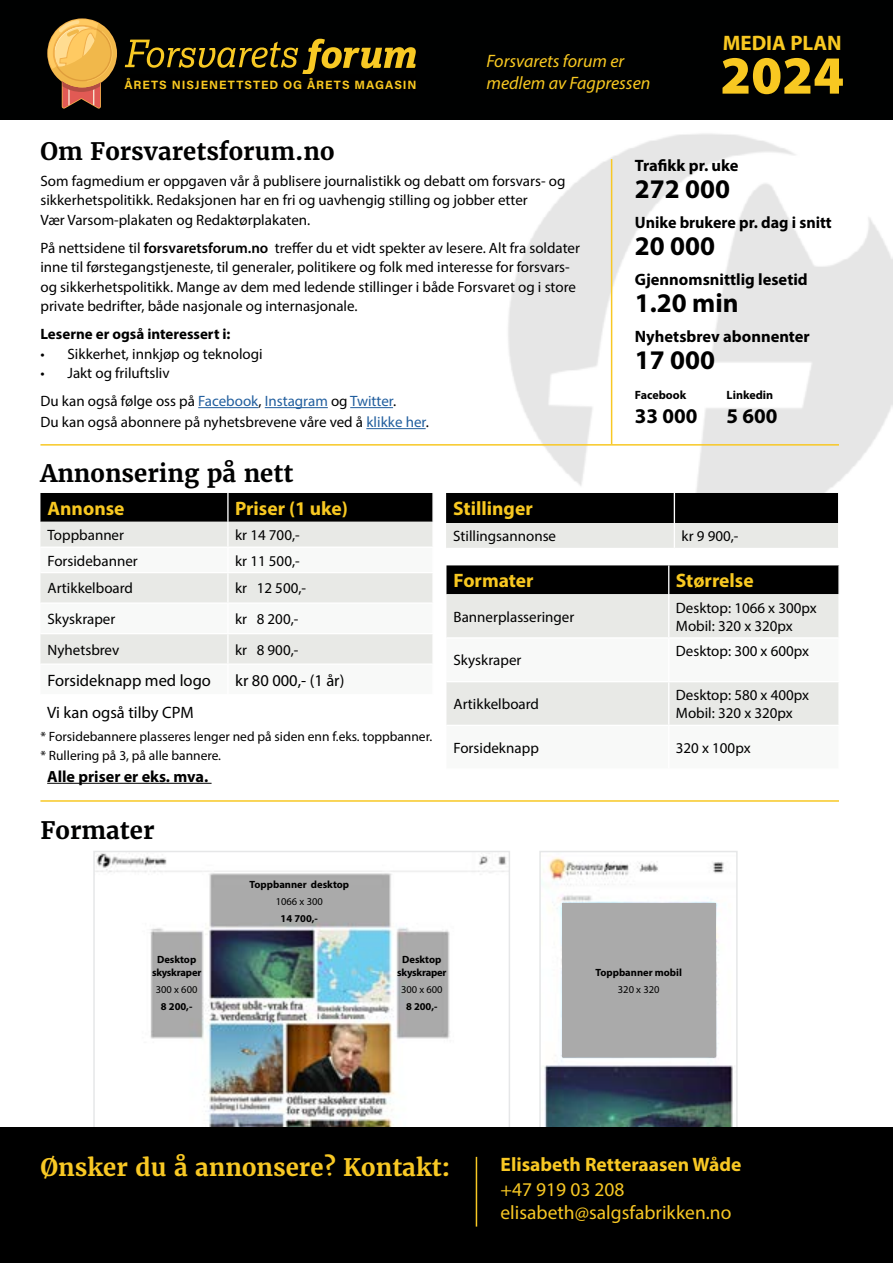
<style>
.page{position:relative;width:893px;height:1263px;background:#fff}
.page>*{position:absolute;margin:0;border:0;box-sizing:border-box;transform-origin:0 0}
.t1{font:900 54px "Myriad Pro";color:#f8c821}
.t2{font:700 27px "Myriad Pro";color:#000}
.t3{font:700 24px "Merriweather";color:#000101}
.t4{font:700 24px "Merriweather";color:#f8c824}
.t5{font:700 21px "Myriad Pro";color:#000}
.t6{font:700 21px "Myriad Pro";color:#f8c821}
.t7{font:700 19.5px "Myriad Pro";color:#f8c821}
.t8{font:19.5px/22.5px "Myriad Pro";color:#f8c824}
.t9{font:700 19.5px "Myriad Pro";color:#f8c824}
.t10{font:italic 18px/22.5px "Myriad Pro";color:#f8c821}
.t11{font:700 16.5px "Myriad Pro";color:#000}
.t12{font:16.5px "Myriad Pro";color:#000}
.t13{font:700 16.2px "Myriad Pro";color:#000}
.t14{font:15px/19.5px "Myriad Pro";color:#000}
.t15{font:700 15px "Myriad Pro";color:#000}
.t16{font:13.5px "Myriad Pro";color:#000}
.t17{font:700 12px "Acumin Pro";letter-spacing:.08em;color:#f8c821}
.t18{font:700 12px "Myriad Pro";color:#000}
.t19{font:700 10.5px/12.6px "Myriad Pro";color:#000;text-align:center}
.t20{font:10.5px "Myriad Pro";color:#000}
.s1{font-weight:600}
.s2{color:#215e9e}
</style>
<div class="page">
<img style="left:480px;top:119px;width:413px;height:374px">
<div style="left:0;top:0;width:893px;height:119px;background:#000101"></div>
<svg style="left:47px;top:18px;width:70px;height:91px"></svg>
<svg style="left:125px;top:39px;width:291px;height:35px"></svg>
<svg style="left:40px;top:493px;width:392px;height:170px"></svg>
<hr style="left:227px;top:522px;width:2px;height:24px;background:#fff">
<hr style="left:40px;top:546px;width:188px;height:2px;background:#fff">
<hr style="left:228px;top:546px;width:206px;height:2px;background:#fff">
<hr style="left:227px;top:548px;width:2px;height:24px;background:#fff">
<hr style="left:40px;top:572px;width:188px;height:1px;background:#fff">
<hr style="left:228px;top:572px;width:206px;height:1px;background:#fff">
<hr style="left:227px;top:573px;width:2px;height:29px;background:#fff">
<hr style="left:40px;top:602px;width:188px;height:2px;background:#fff">
<hr style="left:228px;top:602px;width:206px;height:2px;background:#fff">
<hr style="left:227px;top:604px;width:2px;height:29px;background:#fff">
<hr style="left:40px;top:633px;width:188px;height:1px;background:#fff">
<hr style="left:228px;top:633px;width:206px;height:1px;background:#fff">
<hr style="left:227px;top:634px;width:2px;height:29px;background:#fff">
<hr style="left:227px;top:493px;width:2px;height:29px;background:#fff">
<div style="left:446px;top:594px;width:392px;height:43px;background:#e8e9e6"></div>
<div style="left:446px;top:682px;width:392px;height:43px;background:#e8e9e6"></div>
<div style="left:446px;top:565px;width:392px;height:29px;background:#000"></div>
<hr style="left:668px;top:594px;width:1px;height:43px;background:#fff">
<hr style="left:668px;top:682px;width:1px;height:43px;background:#fff">
<hr style="left:198px;top:407px;width:60px;height:1px;background:#215e9e">
<hr style="left:265px;top:407px;width:63px;height:1px;background:#215e9e">
<hr style="left:350px;top:407px;width:43px;height:1px;background:#215e9e">
<hr style="left:366px;top:428px;width:60px;height:1px;background:#215e9e">
<svg style="left:446px;top:493px;width:393px;height:55px;background:#6a6a69"></svg>
<hr style="left:40px;top:444px;width:799px;height:2px;background:#f8c824">
<hr style="left:40px;top:800px;width:799px;height:2px;background:#f8c824">
<hr style="left:611px;top:159px;width:1px;height:285px;background:#f8c824">
<img style="left:96px;top:854px;width:411px;height:273px">
<div style="left:93px;top:851px;width:417px;height:296px;border:2px solid #e6e7e8"></div>
<img style="left:542px;top:857px;width:191px;height:270px">
<div style="left:539px;top:851px;width:199px;height:296px;border:2px solid #e6e7e8"></div>
<div style="left:562px;top:903px;width:153px;height:154px;background:#aaa"></div>
<div style="left:0;top:1127px;width:893px;height:136px;background:#000"></div>
<hr style="left:476px;top:1157px;width:1px;height:69px;background:#f8c824">
<hr style="left:47px;top:783px;width:165px;height:1px;background:#000">
<p class="t17" style="left:124px;top:77px;width:294px">ÅRETS NISJENETTSTED OG ÅRETS MAGASIN</p>
<p class="t10" style="left:486px;top:49px;width:165px">Forsvarets forum er medlem av Fagpressen</p>
<h3 class="t6" style="left:723px;top:29px;width:120px">MEDIA PLAN</h3>
<h1 class="t1" style="left:720px;top:39px;width:125px">2024</h1>
<h3 class="t3" style="left:40px;top:136px;width:296px">Om Forsvaretsforum.no</h3>
<p class="t14" style="left:40px;top:171px;width:526px">Som fagmedium er oppgaven vår å publisere journalistikk og debatt om forsvars- og sikkerhetspolitikk. Redaksjonen har en fri og uavhengig stilling og jobber etter<br>Vær Varsom-plakaten og Redaktørplakaten.</p>
<p class="t14" style="left:40px;top:238px;width:541px">På nettsidene til <span class="s1">forsvaretsforum.no</span> treffer du et vidt spekter av lesere. Alt fra soldater inne til førstegangstjeneste, til generaler, politikere og folk med interesse for forsvars&shy;og sikkerhetspolitikk. Mange av dem med ledende stillinger i både Forsvaret og i store private bedrifter, både nasjonale og internasjonale.</p>
<p class="t15" style="left:40px;top:324px;width:192px">Leserne er også interessert i:</p>
<p class="t14" style="left:40px;top:344px;width:224px">• Sikkerhet, innkjøp og teknologi</p>
<p class="t14" style="left:40px;top:359px;width:357px;line-height:28px">• Jakt og friluftsliv<br>Du kan også følge oss på <span class="s2">Facebook</span>, <span class="s2">Instagram</span> og <span class="s2">Twitter</span>.</p>
<p class="t14" style="left:40px;top:412px;width:390px">Du kan også abonnere på nyhetsbrevene våre ved å <span class="s2">klikke her</span>.</p>
<h3 class="t3" style="left:40px;top:458px;width:254px">Annonsering på nett</h3>
<p class="t11" style="left:635px;top:154px;width:105px">Trafikk pr. uke</p>
<h2 class="t2" style="left:635px;top:171px;width:97px">272 000</h2>
<p class="t11" style="left:635px;top:211px;width:198px">Unike brukere pr. dag i snitt</p>
<h2 class="t2" style="left:635px;top:228px;width:82px">20 000</h2>
<p class="t11" style="left:635px;top:268px;width:174px">Gjennomsnittlig lesetid</p>
<h2 class="t2" style="left:635px;top:285px;width:105px">1.20 min</h2>
<p class="t11" style="left:635px;top:325px;width:177px">Nyhetsbrev abonnenter</p>
<h2 class="t2" style="left:635px;top:342px;width:82px">17 000</h2>
<p class="t18" style="left:635px;top:387px;width:53px">Facebook</p>
<h3 class="t5" style="left:635px;top:402px;width:64px">33 000</h3>
<p class="t18" style="left:727px;top:387px;width:48px">Linkedin</p>
<h3 class="t5" style="left:727px;top:402px;width:52px">5 600</h3>
<h3 class="t7" style="left:48px;top:495px;width:78px">Annonse</h3>
<h3 class="t7" style="left:235px;top:495px;width:114px">Priser (1 uke)</h3>
<p class="t14" style="left:48px;top:525px;width:78px">Toppbanner</p>
<p class="t14" style="left:235px;top:525px;width:66px">kr 14 700,-</p>
<p class="t14" style="left:48px;top:550px;width:92px">Forsidebanner</p>
<p class="t14" style="left:235px;top:550px;width:66px">kr 11 500,-</p>
<p class="t14" style="left:48px;top:578px;width:87px">Artikkelboard</p>
<p class="t14" style="left:235px;top:578px;width:73px">kr 12 500,-</p>
<p class="t14" style="left:48px;top:609px;width:69px">Skyskraper</p>
<p class="t14" style="left:235px;top:609px;width:65px">kr 8 200,-</p>
<p class="t14" style="left:48px;top:639px;width:73px">Nyhetsbrev</p>
<p class="t14" style="left:235px;top:639px;width:65px">kr 8 900,-</p>
<p class="t12" style="left:48px;top:670px;width:165px">Forsideknapp med logo</p>
<p class="t12" style="left:235px;top:670px;width:111px">kr 80 000,- (1 år)</p>
<p class="t12" style="left:47px;top:702px;width:148px">Vi kan også tilby CPM</p>
<p class="t16" style="left:40px;top:728px;width:393px">* Forsidebannere plasseres lenger ned på siden enn f.eks. toppbanner.</p>
<p class="t16" style="left:40px;top:747px;width:182px">* Rullering på 3, på alle bannere.</p>
<p class="t13" style="left:47px;top:766px;width:163px">Alle priser er eks. mva.</p>
<h3 class="t3" style="left:40px;top:815px;width:116px">Formater</h3>
<p class="t19" style="left:250px;top:878px;width:101px">Toppbanner desktop</p>
<p class="t20" style="left:276px;top:895px;width:49px">1066 x 300</p>
<p class="t19" style="left:281px;top:911px;width:39px">14 700,-</p>
<h3 class="t7" style="left:453px;top:496px;width:81px">Stillinger</h3>
<p class="t14" style="left:453px;top:526px;width:104px">Stillingsannonse</p>
<p class="t14" style="left:681px;top:526px;width:59px">kr 9 900,-</p>
<h3 class="t7" style="left:454px;top:568px;width:82px">Formater</h3>
<h3 class="t7" style="left:676px;top:568px;width:79px">Størrelse</h3>
<p class="t14" style="left:454px;top:607px;width:122px">Bannerplasseringer</p>
<p class="t14" style="left:676px;top:598px;width:142px;line-height:18px">Desktop: 1066 x 300px<br>Mobil: 320 x 320px</p>
<p class="t14" style="left:454px;top:650px;width:69px">Skyskraper</p>
<p class="t14" style="left:676px;top:641px;width:135px">Desktop: 300 x 600px</p>
<p class="t14" style="left:454px;top:694px;width:87px">Artikkelboard</p>
<p class="t14" style="left:676px;top:686px;width:135px;line-height:18px">Desktop: 580 x 400px<br>Mobil: 320 x 320px</p>
<p class="t14" style="left:454px;top:738px;width:87px">Forsideknapp</p>
<p class="t14" style="left:676px;top:738px;width:76px">320 x 100px</p>
<p class="t19" style="left:152px;top:953px;width:51px">Desktop skyskraper</p>
<p class="t20" style="left:156px;top:983px;width:43px">300 x 600</p>
<p class="t19" style="left:161px;top:999px;width:33px">8 200,-</p>
<p class="t19" style="left:397px;top:953px;width:51px">Desktop skyskraper</p>
<p class="t20" style="left:401px;top:983px;width:43px">300 x 600</p>
<p class="t19" style="left:406px;top:999px;width:33px">8 200,-</p>
<p class="t19" style="left:595px;top:966px;width:88px">Toppbanner mobil</p>
<p class="t20" style="left:618px;top:983px;width:43px">320 x 320</p>
<h3 class="t4" style="left:40px;top:1152px;width:411px">Ønsker du å annonsere? Kontakt:</h3>
<h3 class="t9" style="left:500px;top:1152px;width:242px">Elisabeth Retteraasen Wåde</h3>
<h3 class="t8" style="left:500px;top:1178px;width:232px">+47 919 03 208 elisabeth@salgsfabrikken.no</h3>
</div>
